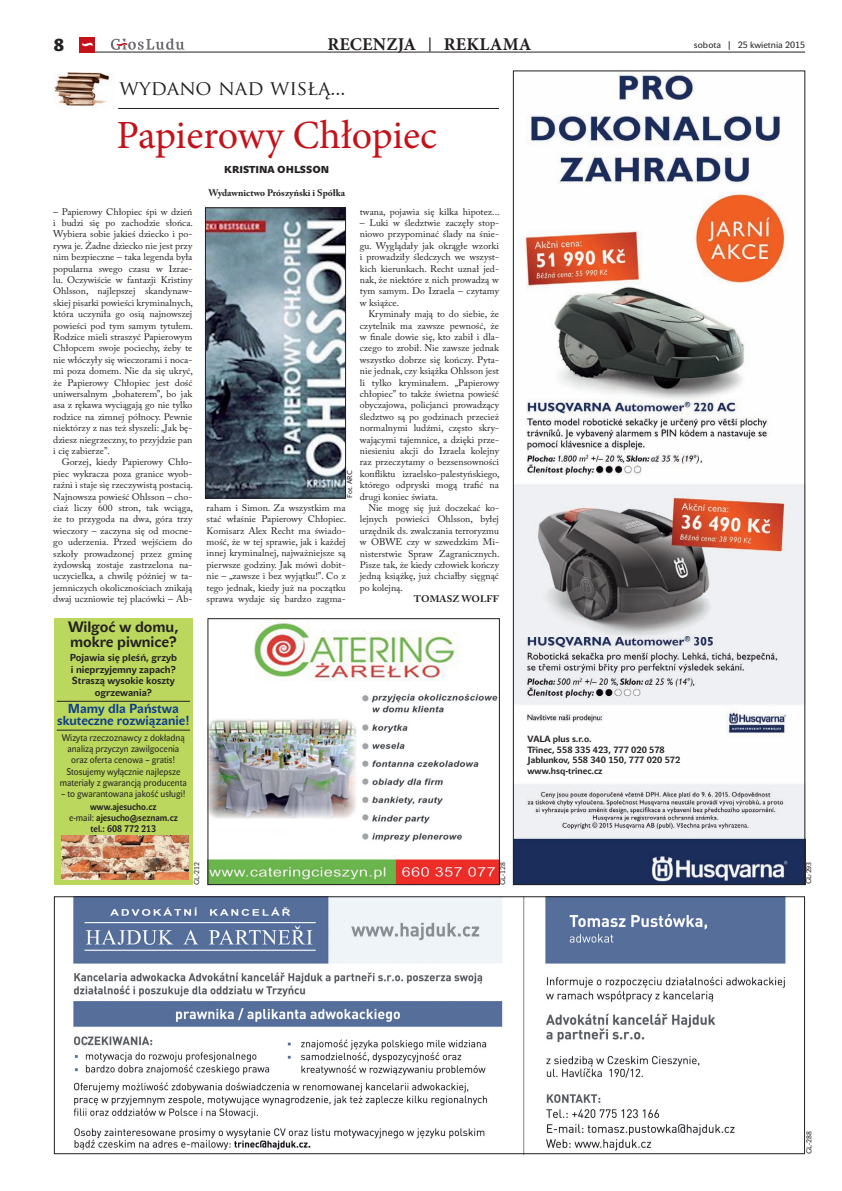
<style>
.page{position:relative;width:842px;height:1191px;background:#fff}
.page>*{position:absolute;margin:0;border:0;box-sizing:border-box;transform-origin:0 0}
.t1{font:40px "Minion Pro";color:#c4121a}
.t2{font:20px "Trajan Pro";color:#231f20}
.t3{font:700 18px "Minion Pro";letter-spacing:.01em;color:#231f20}
.t4{font:17px "John Sans Black Pro";color:#231f20}
.t5{font:700 15px/15px "John Sans Text Pro";color:#231f20}
.t6{font:700 13px/12.6px "John Sans Text Pro";color:#0d3d8b;text-align:center}
.t7{font:700 10px/11.5px "John Sans Text Pro";color:#231f20;text-align:center}
.t8{font:10px "John Sans Black Pro";color:#231f20}
.t9{font:9.5px/11.4px "Adobe Caslon Pro";color:#231f20;text-align:justify}
.t10{font:9.5px/11px "John Sans Text Pro";color:#231f20;text-align:center;scale:.9 1}
.t11{font:700 9.5px "Adobe Caslon Pro";color:#231f20}
.t12{font:700 9.5px/11px "John Sans Text Pro";color:#231f20;text-align:center;scale:.9 1}
.t13{font:700 9px/10.8px "John Sans Text Pro";color:#231f20}
.t14{font:9px "John Sans Text Pro";color:#231f20}
.t15{font:7px "John Sans Text Pro";color:#231f20}
.s1{font-size:14px}
.s2{font-weight:700}
.s3{font-weight:400}
</style>
<div class="page">
<hr style="left:79px;top:52px;width:726px;height:1px;background:#231f20">
<div style="left:79px;top:37px;width:16px;height:15px;background:#c4121a"></div>
<svg style="left:82px;top:42px;width:11px;height:5px"></svg>
<svg style="left:111px;top:38px;width:73px;height:12px"></svg>
<img style="left:207px;top:618px;width:293px;height:267px">
<div style="left:54px;top:618px;width:139px;height:267px;background:#bbd75e"></div>
<hr style="left:57px;top:701px;width:133px;height:1px;background:#231f20">
<hr style="left:57px;top:730px;width:133px;height:1px;background:#231f20">
<img style="left:61px;top:835px;width:128px;height:45px">
<img style="left:515px;top:73px;width:288px;height:810px">
<img style="left:73px;top:898px;width:713px;height:254px">
<div style="left:54px;top:896px;width:751px;height:258px;border:1px solid #231f20"></div>
<img style="left:54px;top:72px;width:56px;height:34px">
<hr style="left:118px;top:108px;width:381px;height:1px;background:#231f20">
<img style="left:207px;top:210px;width:137px;height:286px">
<div style="left:205px;top:208px;width:141px;height:290px;border:1px solid #231f20"></div>
<p class="t3" style="left:327px;top:33px;width:206px">RECENZJA <span class="s1">|</span> REKLAMA</p>
<p class="t4" style="left:54px;top:39px;width:12px">8</p>
<p class="t14" style="left:694px;top:41px;width:113px">sobota | 25 kwietnia 2015</p>
<p class="t2" style="left:120px;top:76px;width:227px">WYDANO NAD WISŁĄ...</p>
<p class="t1" style="left:117px;top:111px;width:322px">Papierowy Chłopiec</p>
<p class="t8" style="left:224px;top:166px;width:107px">KRISTINA OHLSSON</p>
<p class="t11" style="left:208px;top:187px;width:138px">Wydawnictwo Prószyński i Spółka</p>
<p class="t9" style="left:53px;top:207px;width:141px">– Papierowy Chłopiec śpi w dzień</p>
<p class="t9" style="left:53px;top:218px;width:141px">i budzi się po zachodzie słońca.</p>
<p class="t9" style="left:53px;top:230px;width:141px">Wybiera sobie jakieś dziecko i po-</p>
<p class="t9" style="left:53px;top:241px;width:141px">rywa je. Żadne dziecko nie jest przy</p>
<p class="t9" style="left:53px;top:252px;width:141px">nim bezpieczne – taka legenda była</p>
<p class="t9" style="left:53px;top:264px;width:141px">popularna swego czasu w Izrae-</p>
<p class="t9" style="left:53px;top:275px;width:141px">lu. Oczywiście w fantazji Kristiny</p>
<p class="t9" style="left:53px;top:287px;width:141px">Ohlsson, najlepszej skandynaw-</p>
<p class="t9" style="left:53px;top:298px;width:141px">skiej pisarki powieści kryminalnych,</p>
<p class="t9" style="left:53px;top:309px;width:141px">która uczyniła go osią najnowszej</p>
<p class="t9" style="left:53px;top:321px;width:141px">powieści pod tym samym tytułem.</p>
<p class="t9" style="left:53px;top:332px;width:141px">Rodzice mieli straszyć Papierowym</p>
<p class="t9" style="left:53px;top:344px;width:141px">Chłopcem swoje pociechy, żeby te</p>
<p class="t9" style="left:53px;top:355px;width:141px">nie włóczyły się wieczorami i noca-</p>
<p class="t9" style="left:53px;top:366px;width:141px">mi poza domem. Nie da się ukryć,</p>
<p class="t9" style="left:53px;top:378px;width:141px">że Papierowy Chłopiec jest dość</p>
<p class="t9" style="left:53px;top:389px;width:141px">uniwersalnym „bohaterem”, bo jak</p>
<p class="t9" style="left:53px;top:401px;width:141px">asa z rękawa wyciągają go nie tylko</p>
<p class="t9" style="left:53px;top:412px;width:141px">rodzice na zimnej północy. Pewnie</p>
<p class="t9" style="left:53px;top:423px;width:141px">niektórzy z nas też słyszeli: „Jak bę-</p>
<p class="t9" style="left:53px;top:435px;width:141px">dziesz niegrzeczny, to przyjdzie pan</p>
<p class="t9" style="left:53px;top:446px;width:58px">i cię zabierze”.</p>
<p class="t9" style="left:62px;top:458px;width:132px">Gorzej, kiedy Papierowy Chło-</p>
<p class="t9" style="left:53px;top:469px;width:141px">piec wykracza poza granice wyob-</p>
<p class="t9" style="left:53px;top:480px;width:141px">raźni i staje się rzeczywistą postacią.</p>
<p class="t9" style="left:53px;top:492px;width:141px">Najnowsza powieść Ohlsson – cho-</p>
<p class="t9" style="left:53px;top:503px;width:141px">ciaż liczy 600 stron, tak wciąga,</p>
<p class="t9" style="left:53px;top:515px;width:141px">że to przygoda na dwa, góra trzy</p>
<p class="t9" style="left:53px;top:526px;width:141px">wieczory – zaczyna się od mocne-</p>
<p class="t9" style="left:53px;top:537px;width:141px">go uderzenia. Przed wejściem do</p>
<p class="t9" style="left:53px;top:549px;width:141px">szkoły prowadzonej przez gminę</p>
<p class="t9" style="left:53px;top:560px;width:141px">żydowską zostaje zastrzelona na-</p>
<p class="t9" style="left:53px;top:572px;width:141px">uczycielka, a chwilę później w ta-</p>
<p class="t9" style="left:53px;top:583px;width:141px">jemniczych okolicznościach znikają</p>
<p class="t9" style="left:53px;top:594px;width:141px">dwaj uczniowie tej placówki – Ab-</p>
<p class="t5" style="left:68px;top:620px;width:112px">Wilgoć w domu, mokre piwnice?</p>
<p class="t7" style="left:70px;top:653px;width:109px">Pojawia się pleśń, grzyb i nieprzyjemny zapach?<br>Straszą wysokie koszty ogrzewania?</p>
<p class="t6" style="left:57px;top:703px;width:134px">Mamy dla Państwa skuteczne rozwiązanie!</p>
<p class="t10" style="left:62px;top:733px;width:138px">Wizyta rzeczoznawcy z dokładną analizą przyczyn zawilgocenia oraz oferta cenowa – gratis!</p>
<p class="t10" style="left:60px;top:767px;width:143px">Stosujemy wyłącznie najlepsze materiały z gwarancją producenta</p>
<p class="t10" style="left:61px;top:789px;width:140px;line-height:12.4px">– to gwarantowana jakość usługi! <span class="s2">www.ajesucho.cz</span></p>
<p class="t12" style="left:69px;top:813px;width:122px"><span class="s3">e-mail:</span> ajesucho@seznam.cz tel.: 608 772 213</p>
<p class="t9" style="left:360px;top:207px;width:141px">twana, pojawia się kilka hipotez...</p>
<p class="t9" style="left:360px;top:218px;width:141px">– Luki w śledztwie zaczęły stop-</p>
<p class="t9" style="left:360px;top:230px;width:141px">niowo przypominać ślady na śnie-</p>
<p class="t9" style="left:360px;top:241px;width:141px">gu. Wyglądały jak okrągłe wzorki</p>
<p class="t9" style="left:360px;top:252px;width:141px">i prowadziły śledczych we wszyst-</p>
<p class="t9" style="left:360px;top:264px;width:141px">kich kierunkach. Recht uznał jed-</p>
<p class="t9" style="left:360px;top:275px;width:141px">nak, że niektóre z nich prowadzą w</p>
<p class="t9" style="left:360px;top:287px;width:141px">tym samym. Do Izraela – czytamy</p>
<p class="t9" style="left:360px;top:298px;width:41px">w książce.</p>
<p class="t9" style="left:368px;top:309px;width:132px">Kryminały mają to do siebie, że</p>
<p class="t9" style="left:360px;top:321px;width:141px">czytelnik ma zawsze pewność, że</p>
<p class="t9" style="left:360px;top:332px;width:141px">w finale dowie się, kto zabił i dla-</p>
<p class="t9" style="left:360px;top:344px;width:141px">czego to zrobił. Nie zawsze jednak</p>
<p class="t9" style="left:360px;top:355px;width:141px">wszystko dobrze się kończy. Pyta-</p>
<p class="t9" style="left:360px;top:366px;width:141px">nie jednak, czy książka Ohlsson jest</p>
<p class="t9" style="left:360px;top:378px;width:141px">li tylko kryminałem. „Papierowy</p>
<p class="t9" style="left:360px;top:389px;width:141px">chłopiec” to także świetna powieść</p>
<p class="t9" style="left:360px;top:401px;width:141px">obyczajowa, policjanci prowadzący</p>
<p class="t9" style="left:360px;top:412px;width:141px">śledztwo są po godzinach przecież</p>
<p class="t9" style="left:360px;top:423px;width:141px">normalnymi ludźmi, często skry-</p>
<p class="t9" style="left:360px;top:435px;width:141px">wającymi tajemnice, a dzięki prze-</p>
<p class="t9" style="left:360px;top:446px;width:141px">niesieniu akcji do Izraela kolejny</p>
<p class="t9" style="left:360px;top:458px;width:141px">raz przeczytamy o bezsensowności</p>
<p class="t9" style="left:360px;top:469px;width:141px">konfliktu izraelsko-palestyńskiego,</p>
<p class="t9" style="left:360px;top:480px;width:141px">którego odpryski mogą trafić na</p>
<p class="t9" style="left:360px;top:492px;width:80px">drugi koniec świata.</p>
<p class="t9" style="left:368px;top:503px;width:132px">Nie mogę się już doczekać ko-</p>
<p class="t9" style="left:360px;top:515px;width:141px">lejnych powieści Ohlsson, byłej</p>
<p class="t9" style="left:360px;top:526px;width:141px">urzędnik ds. zwalczania terroryzmu</p>
<p class="t9" style="left:360px;top:537px;width:141px">w OBWE czy w szwedzkim Mi-</p>
<p class="t9" style="left:360px;top:549px;width:141px">nisterstwie Spraw Zagranicznych.</p>
<p class="t9" style="left:360px;top:560px;width:141px">Pisze tak, że kiedy człowiek kończy</p>
<p class="t9" style="left:360px;top:572px;width:141px">jedną książkę, już chciałby sięgnąć</p>
<p class="t9" style="left:360px;top:583px;width:45px">po kolejną.</p>
<p class="t11" style="left:414px;top:593px;width:87px">TOMASZ WOLFF</p>
<p class="t15" style="left:347px;top:498px;width:28px;rotate:-90deg">Fot. ARC</p>
<p class="t9" style="left:207px;top:503px;width:141px">raham i Simon. Za wszystkim ma stać właśnie Papierowy Chłopiec.<br>Komisarz Alex Recht ma świado&shy;mość, że w tej sprawie, jak i każdej innej kryminalnej, najważniejsze są pierwsze godziny. Jak mówi dobit&shy;nie – „zawsze i bez wyjątku!”. Co z tego jednak, kiedy już na początku sprawa wydaje się bardzo zagma-</p>
<p class="t15" style="left:194px;top:885px;width:24px;rotate:-90deg">GL-212</p>
<p class="t15" style="left:500px;top:885px;width:24px;rotate:-90deg">GL-128</p>
<p class="t13" style="left:528px;top:734px;width:154px">VALA plus s.r.o.<br>Třinec, 558 335 423, 777 020 578<br>Jablunkov, 558 340 150, 777 020 572 www.hsq-trinec.cz</p>
<p class="t15" style="left:806px;top:884px;width:24px;rotate:-90deg">GL-293</p>
<p class="t15" style="left:806px;top:1154px;width:24px;rotate:-90deg">GL-288</p>
</div>
